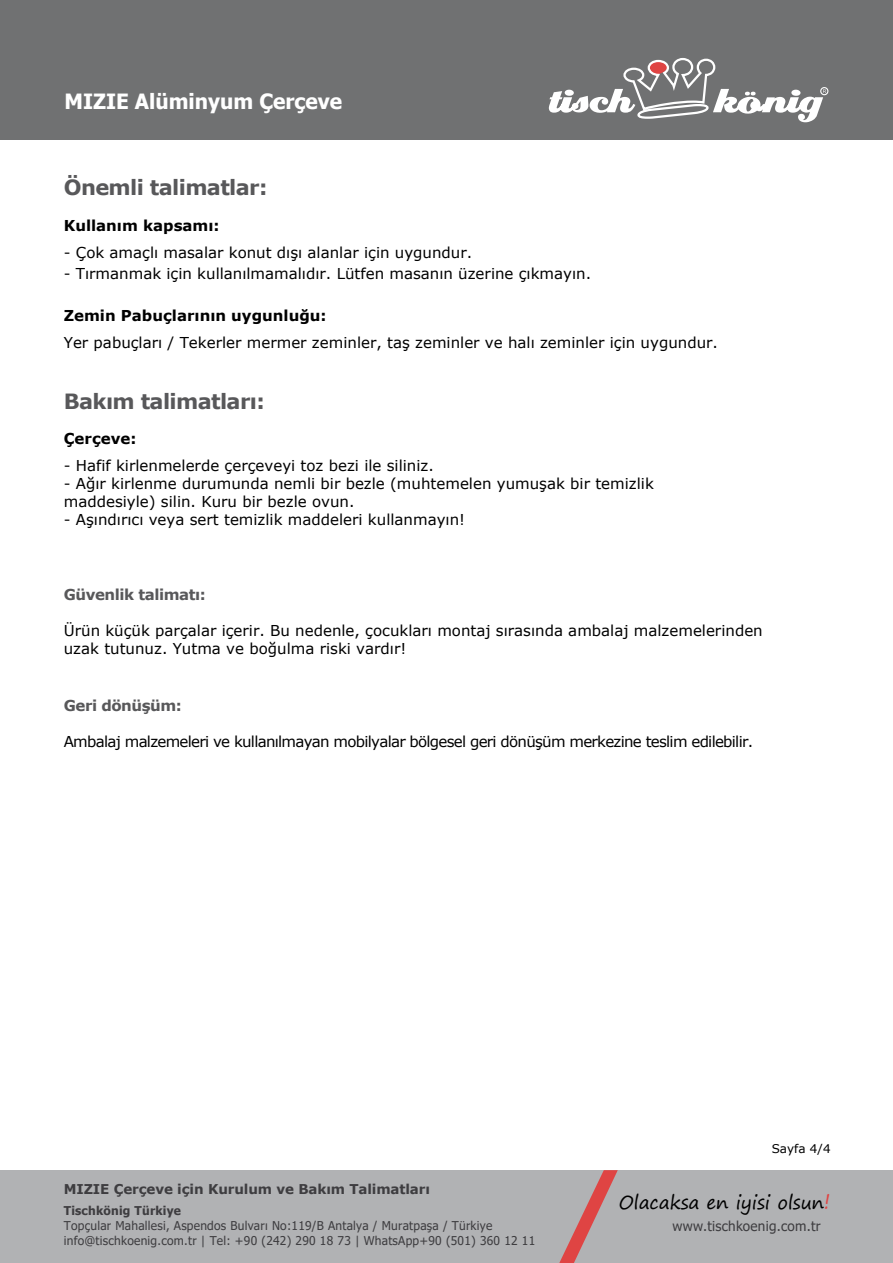
<style>
.page{position:relative;width:893px;height:1263px;background:#fff}
.page>*{position:absolute;margin:0;border:0;box-sizing:border-box;transform-origin:0 0}
.t1{font:700 21px "Verdana";letter-spacing:-.03em;color:#58585a}
.t2{font:700 21px "Tahoma";color:#fff}
.t3{font:18.75px "Segoe Print";letter-spacing:-.01em;color:#000}
.t4{font:15px/18px "Verdana";color:#000}
.t5{font:15px "Verdana";letter-spacing:-.05em;color:#000}
.t6{font:700 15px "Verdana";color:#000}
.t7{font:700 15px "Verdana";letter-spacing:-.03em;color:#58585a}
.t8{font:13.65px "Tahoma";letter-spacing:.02em;color:#3e3d40}
.t9{font:700 13.5px "Verdana";letter-spacing:-.01em;color:#3e3d40}
.t10{font:12.15px/15px "Tahoma";letter-spacing:.02em;color:#3e3d40}
.t11{font:700 12.15px "Tahoma";letter-spacing:.02em;color:#3e3d40}
.t12{font:12px "Verdana";color:#000}
.s1{font-size:21px;color:#df4443}
</style>
<div class="page">
<div style="left:0;top:0;width:893px;height:140px;background:#707172"></div>
<div style="left:820px;top:87px;width:8px;height:8px;border:1px solid #fff;border-radius:50%"></div>
<svg style="left:549px;top:58px;width:277px;height:64px"></svg>
<div style="left:0;top:1171px;width:893px;height:92px;background:#b1b2b4"></div>
<svg style="left:559px;top:1170px;width:59px;height:93px"></svg>
<h1 class="t2" style="left:64px;top:86px;width:279px">MIZIE Alüminyum Çerçeve</h1>
<h1 class="t1" style="left:64px;top:172px;width:205px">Önemli talimatlar:</h1>
<p class="t6" style="left:64px;top:215px;width:157px">Kullanım kapsamı:</p>
<p class="t4" style="left:64px;top:243px;width:410px">- Çok amaçlı masalar konut dışı alanlar için uygundur.</p>
<p class="t4" style="left:64px;top:264px;width:529px">- Tırmanmak için kullanılmamalıdır. Lütfen masanın üzerine çıkmayın.</p>
<p class="t6" style="left:64px;top:305px;width:264px">Zemin Pabuçlarının uygunluğu:</p>
<p class="t4" style="left:64px;top:334px;width:656px">Yer pabuçları / Tekerler mermer zeminler, taş zeminler ve halı zeminler için uygundur.</p>
<h1 class="t1" style="left:64px;top:386px;width:203px">Bakım talimatları:</h1>
<p class="t6" style="left:64px;top:428px;width:74px">Çerçeve:</p>
<p class="t4" style="left:64px;top:456px;width:372px">- Hafif kirlenmelerde çerçeveyi toz bezi ile siliniz.</p>
<p class="t4" style="left:64px;top:474px;width:592px">- Ağır kirlenme durumunda nemli bir bezle (muhtemelen yumuşak bir temizlik maddesiyle) silin. Kuru bir bezle ovun.</p>
<p class="t4" style="left:64px;top:510px;width:403px">- Aşındırıcı veya sert temizlik maddeleri kullanmayın!</p>
<p class="t7" style="left:64px;top:584px;width:144px">Güvenlik talimatı:</p>
<p class="t4" style="left:64px;top:621px;width:700px">Ürün küçük parçalar içerir. Bu nedenle, çocukları montaj sırasında ambalaj malzemelerinden uzak tutunuz. Yutma ve boğulma riski vardır!</p>
<p class="t7" style="left:64px;top:695px;width:120px">Geri dönüşüm:</p>
<p class="t5" style="left:64px;top:731px;width:691px">Ambalaj malzemeleri ve kullanılmayan mobilyalar bölgesel geri dönüşüm merkezine teslim edilebilir.</p>
<p class="t12" style="left:772px;top:1140px;width:60px">Sayfa 4/4</p>
<p class="t9" style="left:64px;top:1179px;width:368px">MIZIE Çerçeve için Kurulum ve Bakım Talimatları</p>
<p class="t3" style="left:619px;top:1186px;width:213px">Olacaksa en iyisi olsun<span class="s1">!</span></p>
<p class="t11" style="left:64px;top:1202px;width:119px">Tischkönig Türkiye</p>
<p class="t10" style="left:64px;top:1218px;width:473px">Topçular Mahallesi, Aspendos Bulvarı No:119/B Antalya / Muratpaşa / Türkiye info@tischkoenig.com.tr | Tel: +90 (242) 290 18 73 | WhatsApp+90 (501) 360 12 11</p>
<p class="t8" style="left:673px;top:1217px;width:150px">www.tischkoenig.com.tr</p>
</div>
